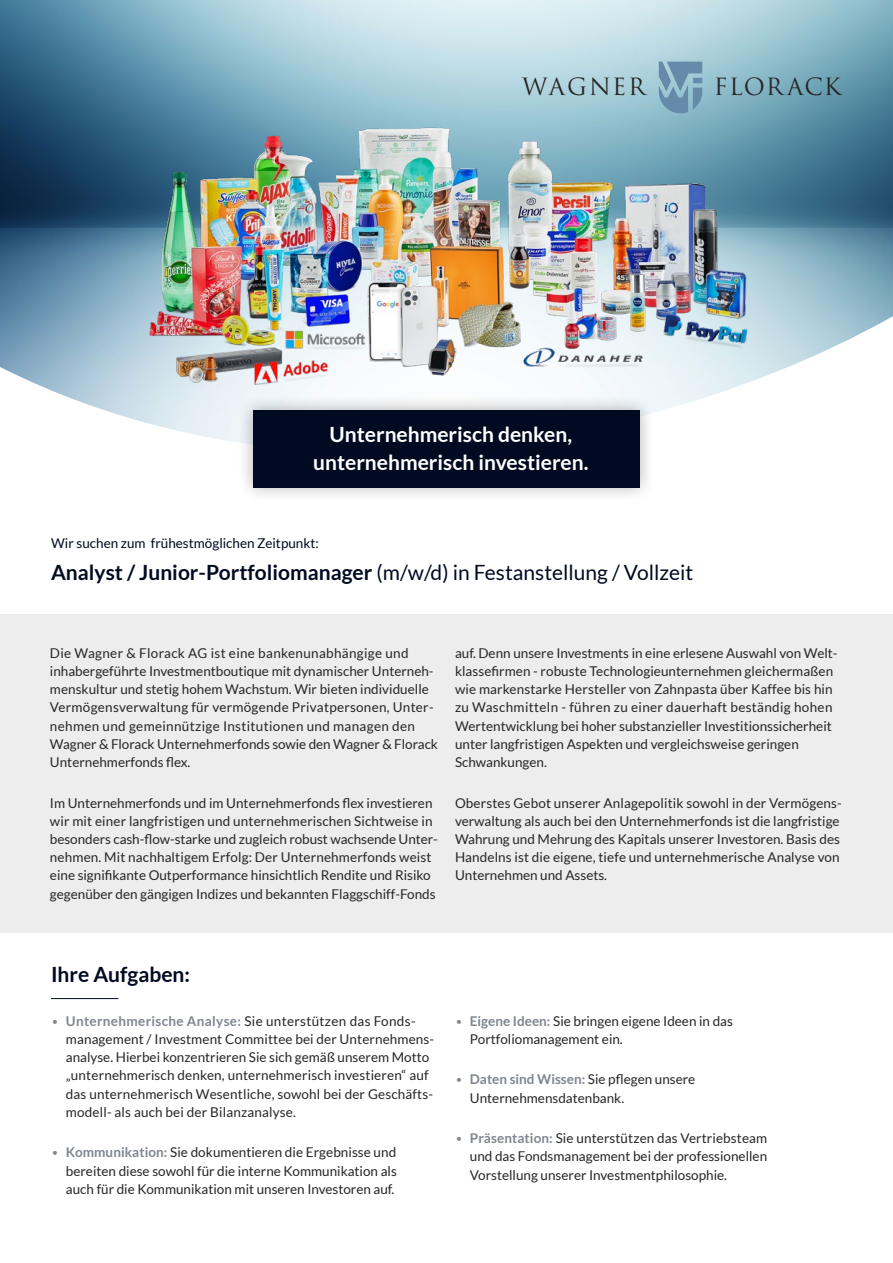
<style>
.page{position:relative;width:893px;height:1263px;background:#fff}
.page>*{position:absolute;margin:0;border:0;box-sizing:border-box;transform-origin:0 0}
.t1{font:23.1px "Trajan Pro 3";letter-spacing:.055em;color:#262626}
.t2{font:21px "Lato";color:#000a21}
.t3{font:700 21px/28.3px "Lato";color:#fff;text-align:center}
.t4{font:700 21px "Lato";color:#000a21}
.t5{font:13.5px/18.3px "Lato";color:#262626}
.t6{font:13.5px "Lato";color:#000a21}
.s1{font-weight:700}
.s2{font-weight:300;color:#808590}
.s3{font-weight:700;color:#808590}
</style>
<div class="page">
<img style="left:0;top:0;width:893px;height:442px">
<div style="left:0;top:614px;width:893px;height:319px;background:#ededed"></div>
<hr style="left:51px;top:998px;width:67px;height:1px;background:#000a21">
<img style="left:82px;top:0;width:729px;height:406px">
<div style="left:237px;top:394px;width:419px;height:109px;background:#000;opacity:.3"></div>
<div style="left:253px;top:410px;width:387px;height:77px;background:#000a21"></div>
<svg style="left:659px;top:62px;width:43px;height:51px;background:#789eb8"></svg>
<h1 class="t1" style="left:522px;top:71px;width:125px">WAGNER</h1>
<h1 class="t1" style="left:714px;top:71px;width:130px">FLOR ACK</h1>
<h2 class="t3" style="left:313px;top:420px;width:277px">Unternehmerisch denken, unternehmerisch investieren.</h2>
<p class="t6" style="left:51px;top:535px;width:269px">Wir suchen zum frühestmöglichen Zeitpunkt:</p>
<h2 class="t2" style="left:51px;top:561px;width:644px"><span class="s1">Analyst / Junior-Portfoliomanager</span> (m/w/d) in Festanstellung / Vollzeit</h2>
<p class="t5" style="left:50px;top:644px;width:390px">Die Wagner &amp; Florack AG ist eine bankenunabhängige und inhabergeführte Investmentboutique mit dynamischer Unterneh&shy;menskultur und stetig hohem Wachstum. Wir bieten individuelle Vermögensverwaltung für vermögende Privatpersonen, Unter&shy;nehmen und gemeinnützige Institutionen und managen den Wagner &amp; Florack Unternehmerfonds sowie den Wagner &amp; Florack Unternehmerfonds flex.</p>
<p class="t5" style="left:50px;top:793px;width:389px">Im Unternehmerfonds und im Unternehmerfonds flex investieren wir mit einer langfristigen und unternehmerischen Sichtweise in besonders cash-flow-starke und zugleich robust wachsende Unter&shy;nehmen. Mit nachhaltigem Erfolg: Der Unternehmerfonds weist eine signifikante Outperformance hinsichtlich Rendite und Risiko gegenüber den gängigen Indizes und bekannten Flaggschiff-Fonds</p>
<p class="t5" style="left:455px;top:644px;width:384px">auf. Denn unsere Investments in eine erlesene Auswahl von Welt&shy;klassefirmen - robuste Technologieunternehmen gleichermaßen wie markenstarke Hersteller von Zahnpasta über Kaffee bis hin zu Waschmitteln - führen zu einer dauerhaft beständig hohen Wertentwicklung bei hoher substanzieller Investitionssicherheit unter langfristigen Aspekten und vergleichsweise geringen Schwankungen.</p>
<p class="t5" style="left:455px;top:793px;width:388px">Oberstes Gebot unserer Anlagepolitik sowohl in der Vermögens&shy;verwaltung als auch bei den Unternehmerfonds ist die langfristige Wahrung und Mehrung des Kapitals unserer Investoren. Basis des Handelns ist die eigene, tiefe und unternehmerische Analyse von Unternehmen und Assets.</p>
<h2 class="t4" style="left:51px;top:962px;width:141px">Ihre Aufgaben:</h2>
<p class="t5" style="left:66px;top:1011px;width:370px;text-indent:-15px"><span class="s2">•</span> <span class="s3">Unternehmerische Analyse:</span> Sie unterstützen das Fonds&shy;management / Investment Committee bei der Unternehmens&shy;analyse. Hierbei konzentrieren Sie sich gemäß unserem Motto „unternehmerisch denken, unternehmerisch investieren“ auf das unternehmerisch Wesentliche, sowohl bei der Geschäfts&shy;modell- als auch bei der Bilanzanalyse.</p>
<p class="t5" style="left:66px;top:1143px;width:332px;text-align:justify;text-indent:-15px"><span class="s2">•</span> <span class="s3">Kommunikation:</span> Sie dokumentieren die Ergebnisse und bereiten diese sowohl für die interne Kommunikation als auch für die Kommunikation mit unseren Investoren auf.</p>
<p class="t5" style="left:470px;top:1012px;width:265px;text-indent:-15px"><span class="s2">•</span> <span class="s3">Eigene Ideen:</span> Sie bringen eigene Ideen in das<br>Portfoliomanagement ein.</p>
<p class="t5" style="left:470px;top:1070px;width:227px;text-indent:-15px"><span class="s2">•</span> <span class="s3">Daten sind Wissen:</span> Sie pflegen unsere<br>Unternehmensdatenbank.</p>
<p class="t5" style="left:470px;top:1129px;width:299px;text-align:justify;text-indent:-15px"><span class="s2">•</span> <span class="s3">Präsentation:</span> Sie unterstützen das Vertriebsteam und das Fondsmanagement bei der professionellen Vorstellung unserer Investmentphilosophie.</p>
</div>
